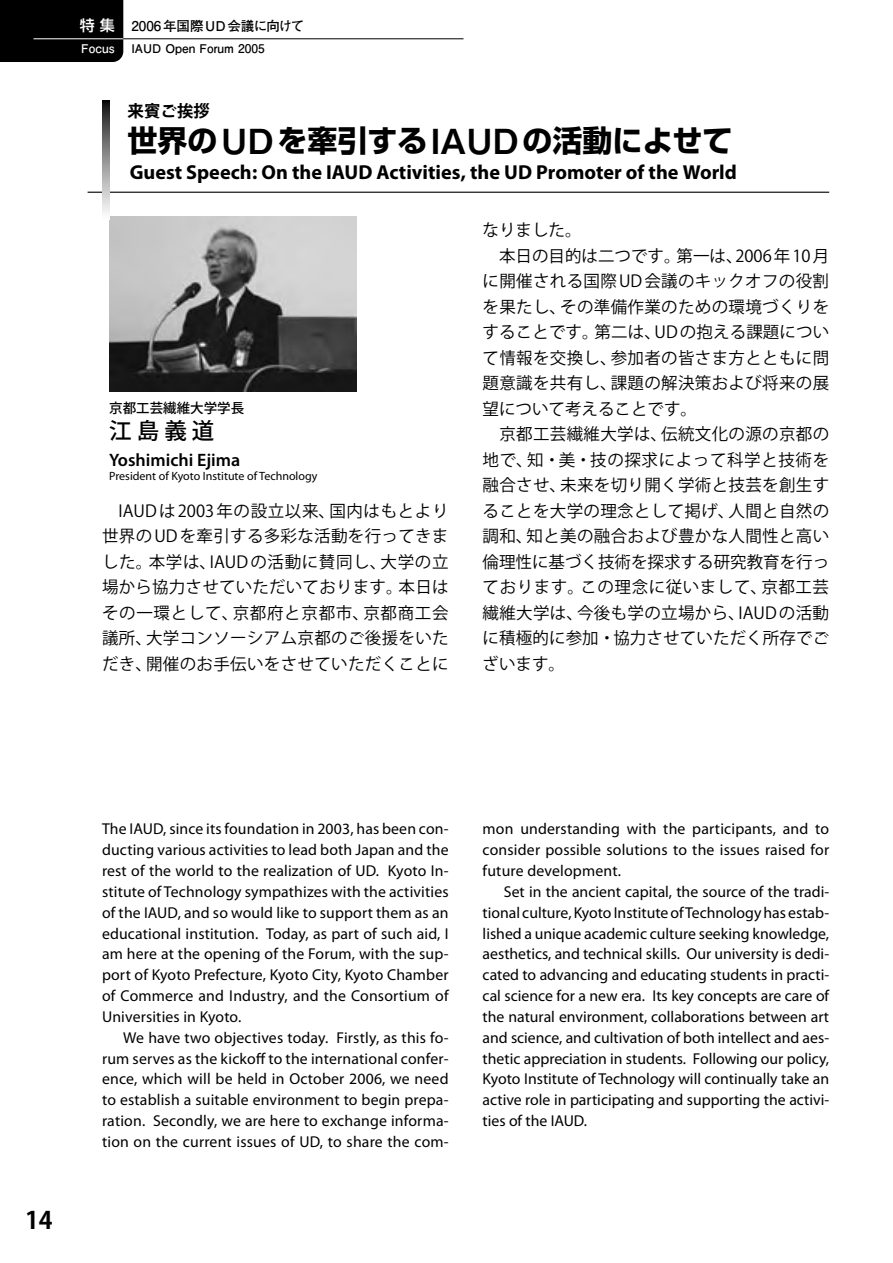
<style>
.page{position:relative;width:893px;height:1263px;background:#fff}
.page>*{position:absolute;margin:0;border:0;box-sizing:border-box;transform-origin:0 0}
.t1{font:700 30px "Shin Go Pro";color:#000}
.t2{font:700 24px "Koz Go Pro";color:#000}
.t3{font:500 22.5px "Koz Go Pro";color:#000}
.t4{font:700 20.25px "Myriad Pro";color:#000}
.t5{font:600 18px "Myriad Pro";color:#000}
.t6{font:16.5px/25.5px "Koz Go Pro";letter-spacing:.02em;color:#000}
.t7{font:700 16.5px "Koz Go Pro";color:#000}
.t8{font:15.75px "Myriad Pro";letter-spacing:.01em;color:#000}
.t9{font:700 13.5px "Futo Go B101 Pro";color:#000}
.t10{font:500 13.5px "Koz Go Pro";color:#000}
.t11{font:12px "Myriad Pro";color:#000}
.t12{font:700 12px "Futo Go B101 Pro";color:#000}
.t13{font:700 12px "Futo Go B101 Pro";color:#fff}
.s1{font-family:"Shin Go Pro";font-weight:500;font-size:15px;color:#fff}
.s2{font-family:"Midashi Go Pro MB31";font-weight:400;font-size:34.5px}
</style>
<div class="page">
<div style="left:0;top:0;width:123px;height:62px;background:#000"></div>
<hr style="left:33px;top:38px;width:90px;height:1px;background:#fff">
<hr style="left:123px;top:38px;width:340px;height:1px;background:#000">
<img style="left:109px;top:216px;width:247px;height:175px">
<hr style="left:88px;top:192px;width:741px;height:1px;background:#000">
<svg style="left:102px;top:100px;width:7px;height:113px"></svg>
<p class="t9" style="left:80px;top:15px;width:226px"><span class="s1">特 集</span> 2006年国際UD会議に向けて</p>
<p class="t13" style="left:81px;top:38px;width:35px">Focus</p>
<p class="t12" style="left:131px;top:38px;width:135px">IAUD Open Forum 2005</p>
<p class="t7" style="left:128px;top:100px;width:84px">来賓ご挨拶</p>
<h1 class="t1" style="left:128px;top:117px;width:606px">世界の<span class="s2">UD</span>を牽引する<span class="s2">IAUD</span>の活動によせて</h1>
<p class="t4" style="left:130px;top:161px;width:609px">Guest Speech: On the IAUD Activities, the UD Promoter of the World</p>
<p class="t10" style="left:109px;top:399px;width:136px">京都工芸繊維大学学長</p>
<h3 class="t3" style="left:109px;top:416px;width:107px">江 島 義 道</h3>
<p class="t5" style="left:109px;top:450px;width:132px">Yoshimichi Ejima</p>
<p class="t11" style="left:109px;top:470px;width:210px">President of Kyoto Institute of Technology</p>
<p class="t6" style="left:102px;top:498px;width:348px;text-align:justify">　IAUDは2003年の設立以来、国内はもとより世界の UD を牽引する多彩な活動を行ってきました。本学は、IAUDの活動に賛同し、大学の立場から協力させていただいております。本日はその一環として、京都府と京都市、京都商工会議所、大学コンソーシアム京都のご後援をいただき、開催のお手伝いをさせていただくことに</p>
<p class="t6" style="left:483px;top:218px;width:348px">なりました。<br>　本日の目的は二つです。第一は、2006 年 10 月に開催される国際 UD 会議のキックオフの役割を果たし、その準備作業のための環境づくりをすることです。第二は、UD の抱える課題について情報を交換し、参加者の皆さま方とともに問題意識を共有し、課題の解決策および将来の展望について考えることです。<br>　京都工芸繊維大学は、伝統文化の源の京都の地で、知・美・技の探求によって科学と技術を融合させ、未来を切り開く学術と技芸を創生することを大学の理念として掲げ、人間と自然の調和、知と美の融合および豊かな人間性と高い倫理性に基づく技術を探求する研究教育を行っております。この理念に従いまして、京都工芸繊維大学は、今後も学の立場から、IAUD の活動に積極的に参加・協力させていただく所存でございます。</p>
<h2 class="t2" style="left:25px;top:1204px;width:29px">14</h2>
<p class="t8" style="left:102px;top:820px;width:348px">The IAUD, since its foundation in 2003, has been con-</p>
<p class="t8" style="left:102px;top:841px;width:348px">ducting various activities to lead both Japan and the</p>
<p class="t8" style="left:102px;top:862px;width:348px">rest of the world to the realization of UD. Kyoto In-</p>
<p class="t8" style="left:102px;top:883px;width:348px">stitute of Technology sympathizes with the activities</p>
<p class="t8" style="left:102px;top:904px;width:348px">of the IAUD, and so would like to support them as an</p>
<p class="t8" style="left:102px;top:925px;width:348px">educational institution. Today, as part of such aid, I</p>
<p class="t8" style="left:102px;top:945px;width:348px">am here at the opening of the Forum, with the sup-</p>
<p class="t8" style="left:102px;top:966px;width:348px">port of Kyoto Prefecture, Kyoto City, Kyoto Chamber</p>
<p class="t8" style="left:102px;top:987px;width:348px">of Commerce and Industry, and the Consortium of</p>
<p class="t8" style="left:102px;top:1008px;width:141px">Universities in Kyoto.</p>
<p class="t8" style="left:123px;top:1029px;width:327px">We have two objectives today. Firstly, as this fo-</p>
<p class="t8" style="left:102px;top:1050px;width:348px">rum serves as the kickoff to the international confer-</p>
<p class="t8" style="left:102px;top:1070px;width:348px">ence, which will be held in October 2006, we need</p>
<p class="t8" style="left:102px;top:1091px;width:348px">to establish a suitable environment to begin prepa-</p>
<p class="t8" style="left:102px;top:1112px;width:348px">ration. Secondly, we are here to exchange informa-</p>
<p class="t8" style="left:102px;top:1133px;width:348px">tion on the current issues of UD, to share the com-</p>
<p class="t8" style="left:483px;top:820px;width:348px">mon understanding with the participants, and to</p>
<p class="t8" style="left:483px;top:841px;width:348px">consider possible solutions to the issues raised for</p>
<p class="t8" style="left:483px;top:862px;width:140px">future development.</p>
<p class="t8" style="left:504px;top:883px;width:327px">Set in the ancient capital, the source of the tradi-</p>
<p class="t8" style="left:483px;top:904px;width:348px">tional culture, Kyoto Institute of Technology has estab-</p>
<p class="t8" style="left:483px;top:925px;width:348px">lished a unique academic culture seeking knowledge,</p>
<p class="t8" style="left:483px;top:945px;width:348px">aesthetics, and technical skills. Our university is dedi-</p>
<p class="t8" style="left:483px;top:966px;width:348px">cated to advancing and educating students in practi-</p>
<p class="t8" style="left:483px;top:987px;width:348px">cal science for a new era. Its key concepts are care of</p>
<p class="t8" style="left:483px;top:1008px;width:348px">the natural environment, collaborations between art</p>
<p class="t8" style="left:483px;top:1029px;width:348px">and science, and cultivation of both intellect and aes-</p>
<p class="t8" style="left:483px;top:1050px;width:348px">thetic appreciation in students. Following our policy,</p>
<p class="t8" style="left:483px;top:1070px;width:348px">Kyoto Institute of Technology will continually take an</p>
<p class="t8" style="left:483px;top:1091px;width:348px">active role in participating and supporting the activi-</p>
<p class="t8" style="left:483px;top:1112px;width:106px">ties of the IAUD.</p>
</div>
